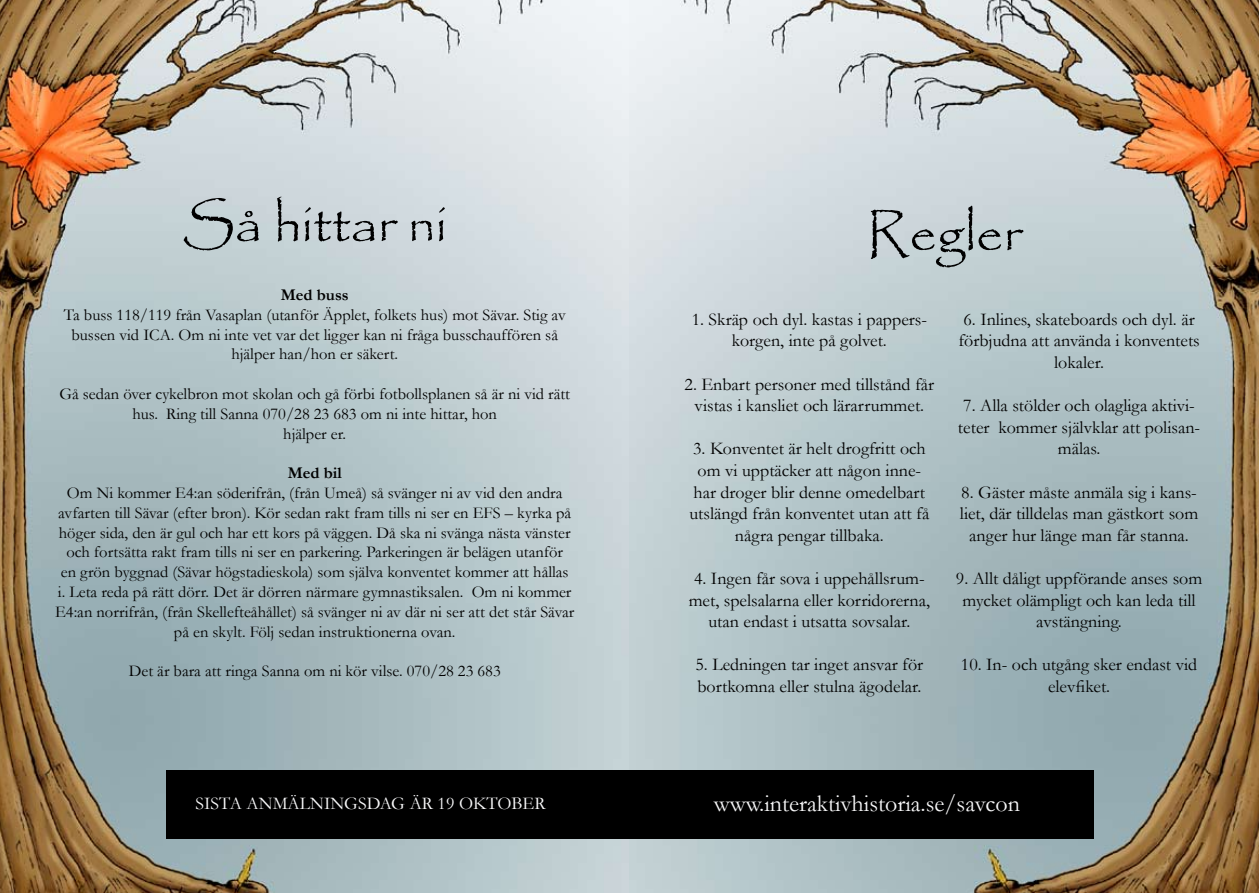
<style>
.page{position:relative;width:1259px;height:893px;background:#fff}
.page>*{position:absolute;margin:0;border:0;box-sizing:border-box;transform-origin:0 0}
.t1{font:54px "Papyrus";color:#000}
.t2{font:24px "Garamond";color:#f8f8f9}
.t3{font:18px/21.6px "Garamond";color:#000;text-align:center}
.t4{font:18px "Garamond";color:#f8f8f9}
.t5{font:16.5px/19.8px "Garamond";color:#000;text-align:center}
.t6{font:700 16.5px "Garamond";color:#000}
</style>
<div class="page">
<img style="left:0;top:0;width:1259px;height:893px">
<div style="left:166px;top:771px;width:927px;height:68px;background:#000"></div>
<h1 class="t1" style="left:182px;top:191px;width:266px">Så hittar ni</h1>
<h1 class="t1" style="left:866px;top:200px;width:157px">Regler</h1>
<p class="t6" style="left:281px;top:283px;width:70px">Med buss</p>
<p class="t5" style="left:64px;top:304px;width:503px">Ta buss 118/119 från Vasaplan (utanför Äpplet, folkets hus) mot Sävar. Stig av bussen vid ICA. Om ni inte vet var det ligger kan ni fråga busschauffören så hjälper han/hon er säkert.</p>
<p class="t5" style="left:59px;top:383px;width:512px">Gå sedan över cykelbron mot skolan och gå förbi fotbollsplanen så är ni vid rätt hus. Ring till Sanna 070/28 23 683 om ni inte hittar, hon<br>hjälper er.</p>
<p class="t6" style="left:288px;top:462px;width:56px">Med bil</p>
<p class="t5" style="left:55px;top:482px;width:521px">Om Ni kommer E4:an söderifrån, (från Umeå) så svänger ni av vid den andra avfarten till Sävar (efter bron). Kör sedan rakt fram tills ni ser en EFS – kyrka på höger sida, den är gul och har ett kors på väggen. Då ska ni svänga nästa vänster och fortsätta rakt fram tills ni ser en parkering. Parkeringen är belägen utanför<br>en grön byggnad (Sävar högstadieskola) som själva konventet kommer att hållas i. Leta reda på rätt dörr. Det är dörren närmare gymnastiksalen. Om ni kommer E4:an norrifrån, (från Skellefteåhållet) så svänger ni av där ni ser att det står Sävar på en skylt. Följ sedan instruktionerna ovan.</p>
<p class="t5" style="left:129px;top:661px;width:373px">Det är bara att ringa Sanna om ni kör vilse. 070/28 23 683</p>
<p class="t3" style="left:691px;top:308px;width:237px">1. Skräp och dyl. kastas i pappers&shy;korgen, inte på golvet.</p>
<p class="t3" style="left:684px;top:373px;width:251px">2. Enbart personer med tillstånd får vistas i kansliet och lärarrummet.</p>
<p class="t3" style="left:689px;top:438px;width:241px">3. Konventet är helt drogfritt och om vi upptäcker att någon inne&shy;har droger blir denne omedelbart utslängd från konventet utan att få några pengar tillbaka.</p>
<p class="t3" style="left:688px;top:567px;width:243px">4. Ingen får sova i uppehållsrum&shy;met, spelsalarna eller korridorerna, utan endast i utsatta sovsalar.</p>
<p class="t3" style="left:695px;top:654px;width:229px;text-align:left">5. Ledningen tar inget ansvar för bortkomna eller stulna ägodelar.</p>
<p class="t3" style="left:958px;top:308px;width:243px">6. Inlines, skateboards och dyl. är förbjudna att använda i konventets lokaler.</p>
<p class="t3" style="left:958px;top:394px;width:244px">7. Alla stölder och olagliga aktivi&shy;teter kommer självklar att polisan&shy;mälas.</p>
<p class="t3" style="left:960px;top:481px;width:240px">8. Gäster måste anmäla sig i kans&shy;liet, där tilldelas man gästkort som anger hur länge man får stanna.</p>
<p class="t3" style="left:956px;top:567px;width:248px">9. Allt dåligt uppförande anses som mycket olämpligt och kan leda till avstängning.</p>
<p class="t3" style="left:961px;top:654px;width:238px">10. In- och utgång sker endast vid elevfiket.</p>
<p class="t4" style="left:196px;top:791px;width:351px">SISTA ANMÄLNINGSDAG ÄR 19 OKTOBER</p>
<h2 class="t2" style="left:714px;top:787px;width:308px">www.interaktivhistoria.se/savcon</h2>
</div>
